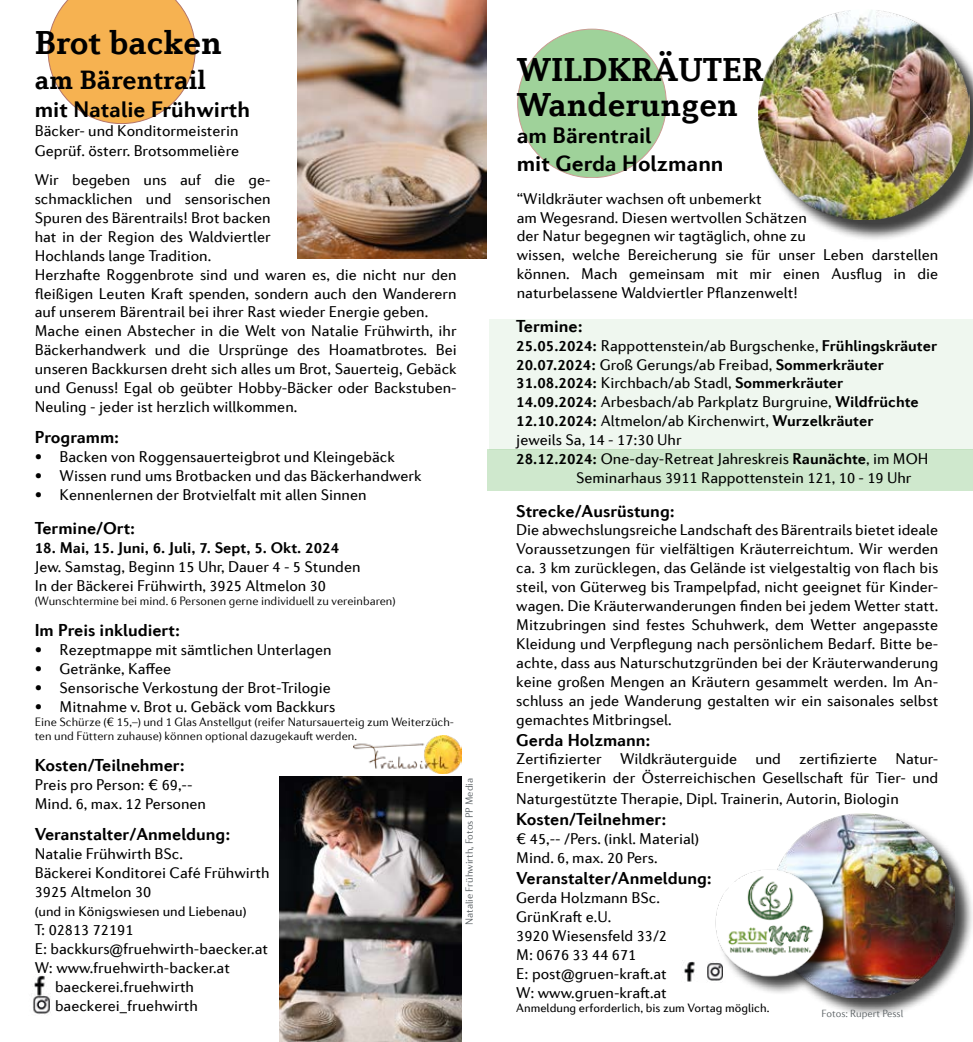
<style>
.page{position:relative;width:973px;height:1042px;background:#fff}
.page>*{position:absolute;margin:0;border:0;box-sizing:border-box;transform-origin:0 0}
.t1{font:700 35px/35px "Diverda Serif Com";color:#000}
.t2{font:700 28px "Diverda Serif Com";color:#000}
.t3{font:700 22.75px/27.3px "Diverda Sans Com";color:#000}
.t4{font:700 17.5px "Diverda Sans Com";color:#000}
.t5{font:15.75px/18.9px "Diverda Sans Com";color:#000}
.t6{font:700 15.75px "Diverda Sans Com";color:#000}
.t7{font:14px "Diverda Sans Com";color:#000}
.t8{font:300 12.25px/14px "Diverda Sans Com";color:#000}
.t9{font:12.25px "Diverda Sans Com";color:#000}
.t10{font:300 10.5px "Diverda Sans Com";color:#5d6366}
.s1{font-weight:700}
.s2{font-weight:400}
</style>
<div class="page">
<div style="left:489px;top:318px;width:483px;height:131px;background:#eff7ef"></div>
<div style="left:486px;top:450px;width:486px;height:41px;background:#cfe8cd"></div>
<svg style="left:48px;top:0;width:147px;height:124px;background:#f6bc6c"></svg>
<img style="left:298px;top:0;width:188px;height:258px">
<img style="left:353px;top:736px;width:109px;height:37px">
<div style="left:770px;top:814px;width:202px;height:203px;background:#000;opacity:.75"></div>
<img style="left:770px;top:813px;width:184px;height:184px">
<div style="left:716px;top:870px;width:124px;height:125px;background:#000;opacity:.75"></div>
<img style="left:715px;top:868px;width:109px;height:110px">
<div style="left:517px;top:29px;width:149px;height:149px;background:#9fd29a;border-radius:50%"></div>
<img style="left:684px;top:961px;width:41px;height:21px">
<div style="left:760px;top:12px;width:212px;height:230px;background:#000;opacity:.75"></div>
<img style="left:758px;top:10px;width:210px;height:210px">
<img style="left:279px;top:776px;width:182px;height:266px">
<img style="left:34px;top:975px;width:11px;height:18px">
<img style="left:33px;top:993px;width:18px;height:22px">
<h1 class="t1" style="left:35px;top:25px;width:188px">Brot backen</h1>
<h2 class="t2" style="left:35px;top:64px;width:173px">am Bärentrail</h2>
<h3 class="t3" style="left:35px;top:95px;width:217px">mit Natalie Frühwirth</h3>
<p class="t5" style="left:35px;top:121px;width:206px">Bäcker- und Konditormeisterin<br>Geprüf. österr. Brotsommelière</p>
<p class="t5" style="left:35px;top:170px;width:237px;text-align:justify">Wir begeben uns auf die ge&shy;schmacklichen und sensorischen Spuren des Bärentrails! Brot backen hat in der Region des Waldviertler Hochlands lange Tradition.</p>
<p class="t5" style="left:35px;top:265px;width:423px">Herzhafte Roggenbrote sind und waren es, die nicht nur den fleißigen Leuten Kraft spenden, sondern auch den Wanderern auf unserem Bärentrail bei ihrer Rast wieder Energie geben.<br>Mache einen Abstecher in die Welt von Natalie Frühwirth, ihr Bäckerhandwerk und die Ursprünge des Hoamatbrotes. Bei unseren Backkursen dreht sich alles um Brot, Sauerteig, Gebäck und Genuss! Egal ob geübter Hobby-Bäcker oder Backstuben-Neuling - jeder ist herzlich willkommen.</p>
<p class="t4" style="left:35px;top:427px;width:86px">Programm:</p>
<p class="t5" style="left:35px;top:447px;width:361px">• Backen von Roggensauerteigbrot und Kleingebäck</p>
<p class="t5" style="left:35px;top:466px;width:388px">• Wissen rund ums Brotbacken und das Bäckerhandwerk</p>
<p class="t5" style="left:35px;top:485px;width:333px">• Kennenlernen der Brotvielfalt mit allen Sinnen</p>
<p class="t4" style="left:35px;top:517px;width:102px">Termine/Ort:</p>
<p class="t6" style="left:35px;top:538px;width:306px">18. Mai, 15. Juni, 6. Juli, 7. Sept, 5. Okt. 2024</p>
<p class="t5" style="left:35px;top:557px;width:327px">Jew. Samstag, Beginn 15 Uhr, Dauer 4 - 5 Stunden<br>In der Bäckerei Frühwirth, 3925 Altmelon 30</p>
<p class="t8" style="left:35px;top:593px;width:362px">(Wunschtermine bei mind. 6 Personen gerne individuell zu vereinbaren)</p>
<p class="t4" style="left:35px;top:620px;width:147px">Im Preis inkludiert:</p>
<p class="t5" style="left:35px;top:640px;width:298px">• Rezeptmappe mit sämtlichen Unterlagen</p>
<p class="t5" style="left:35px;top:659px;width:138px">• Getränke, Kaffee</p>
<p class="t5" style="left:35px;top:678px;width:297px">• Sensorische Verkostung der Brot-Trilogie</p>
<p class="t5" style="left:35px;top:697px;width:302px">• Mitnahme v. Brot u. Gebäck vom Backkurs</p>
<p class="t8" style="left:35px;top:714px;width:421px">Eine Schürze (€ 15,–) und 1 Glas Anstellgut (reifer Natursauerteig zum Weiterzüch&shy;ten und Füttern zuhause) können optional dazugekauft werden.</p>
<p class="t4" style="left:35px;top:755px;width:152px">Kosten/Teilnehmer:</p>
<p class="t5" style="left:35px;top:775px;width:173px">Preis pro Person: € 69,--<br>Mind. 6, max. 12 Personen</p>
<p class="t4" style="left:35px;top:824px;width:197px">Veranstalter/Anmeldung:</p>
<p class="t5" style="left:35px;top:844px;width:236px">Natalie Frühwirth BSc.<br>Bäckerei Konditorei Café Frühwirth<br>3925 Altmelon 30</p>
<p class="t7" style="left:35px;top:903px;width:213px">(und in Königswiesen und Liebenau)</p>
<p class="t5" style="left:35px;top:920px;width:100px">T: 02813 72191</p>
<p class="t5" style="left:35px;top:939px;width:235px">E: backkurs@fruehwirth-baecker.at</p>
<p class="t5" style="left:35px;top:958px;width:197px">W: www.fruehwirth-backer.at</p>
<p class="t5" style="left:55px;top:977px;width:140px">baeckerei.fruehwirth</p>
<p class="t5" style="left:55px;top:995px;width:144px">baeckerei_fruehwirth</p>
<p class="t10" style="left:463px;top:925px;width:149px;rotate:-90deg">Natalie Frühwirth, Fotos PP Media</p>
<h1 class="t1" style="left:516px;top:52px;width:248px">WILDKRÄUTER<br>Wanderungen</h1>
<h3 class="t3" style="left:516px;top:122px;width:208px">am Bärentrail<br>mit Gerda Holzmann</h3>
<p class="t5" style="left:516px;top:189px;width:423px">“Wildkräuter wachsen oft unbemerkt<br>am Wegesrand. Diesen wertvollen Schätzen<br>der Natur begegnen wir tagtäglich, ohne zu<br>wissen, welche Bereicherung sie für unser Leben darstellen können. Mach gemeinsam mit mir einen Ausflug in die naturbelassene Waldviertler Pflanzenwelt!</p>
<p class="t4" style="left:516px;top:315px;width:68px">Termine:</p>
<p class="t5" style="left:516px;top:336px;width:422px"><span class="s1">25.05.2024:</span> Rappottenstein/ab Burgschenke, <span class="s1">Frühlingskräuter</span></p>
<p class="t6" style="left:516px;top:355px;width:369px">20.07.2024: <span class="s2">Groß Gerungs/ab Freibad,</span> Sommerkräuter</p>
<p class="t6" style="left:516px;top:374px;width:328px">31.08.2024: <span class="s2">Kirchbach/ab Stadl,</span> Sommerkräuter</p>
<p class="t5" style="left:516px;top:392px;width:404px"><span class="s1">14.09.2024:</span> Arbesbach/ab Parkplatz Burgruine, <span class="s1">Wildfrüchte</span></p>
<p class="t6" style="left:516px;top:411px;width:358px">12.10.2024: <span class="s2">Altmelon/ab Kirchenwirt,</span> Wurzelkräuter</p>
<p class="t5" style="left:516px;top:430px;width:167px">jeweils Sa, 14 - 17:30 Uhr</p>
<p class="t5" style="left:516px;top:449px;width:413px"><span class="s1">28.12.2024:</span> One-day-Retreat Jahreskreis <span class="s1">Raunächte</span>, im MOH</p>
<p class="t5" style="left:576px;top:468px;width:337px">Seminarhaus 3911 Rappottenstein 121, 10 - 19 Uhr</p>
<p class="t4" style="left:516px;top:500px;width:160px">Strecke/Ausrüstung:</p>
<p class="t5" style="left:516px;top:520px;width:423px;text-align:justify">Die abwechslungsreiche Landschaft des Bärentrails bietet ideale Voraussetzungen für vielfältigen Kräuterreichtum. Wir werden ca. 3 km zurücklegen, das Gelände ist vielgestaltig von flach bis steil, von Güterweg bis Trampelpfad, nicht geeignet für Kinder&shy;wagen. Die Kräuterwanderungen finden bei jedem Wetter statt.<br>Mitzubringen sind festes Schuhwerk, dem Wetter angepasste Kleidung und Verpflegung nach persönlichem Bedarf. Bitte be&shy;achte, dass aus Naturschutzgründen bei der Kräuterwanderung keine großen Mengen an Kräutern gesammelt werden. Im An&shy;schluss an jede Wanderung gestalten wir ein saisonales selbst gemachtes Mitbringsel.</p>
<p class="t4" style="left:516px;top:729px;width:136px">Gerda Holzmann:</p>
<p class="t5" style="left:516px;top:749px;width:423px">Zertifizierter Wildkräuterguide und zertifizierte Natur-<br>Energetikerin der Österreichischen Gesellschaft für Tier- und</p>
<p class="t5" style="left:516px;top:789px;width:384px">Naturgestützte Therapie, Dipl. Trainerin, Autorin, Biologin</p>
<p class="t4" style="left:516px;top:809px;width:152px">Kosten/Teilnehmer:</p>
<p class="t5" style="left:516px;top:829px;width:184px">€ 45,-- /Pers. (inkl. Material)<br>Mind. 6, max. 20 Pers.</p>
<p class="t4" style="left:516px;top:868px;width:197px">Veranstalter/Anmeldung:</p>
<p class="t5" style="left:516px;top:888px;width:152px">Gerda Holzmann BSc.<br>GrünKraft e.U.<br>3920 Wiesensfeld 33/2<br>M: 0676 33 44 671<br>E: post@gruen-kraft.at<br>W: www.gruen-kraft.at</p>
<p class="t9" style="left:516px;top:1001px;width:254px">Anmeldung erforderlich, bis zum Vortag möglich.</p>
<p class="t10" style="left:821px;top:1007px;width:83px">Fotos: Rupert Pessl</p>
</div>
